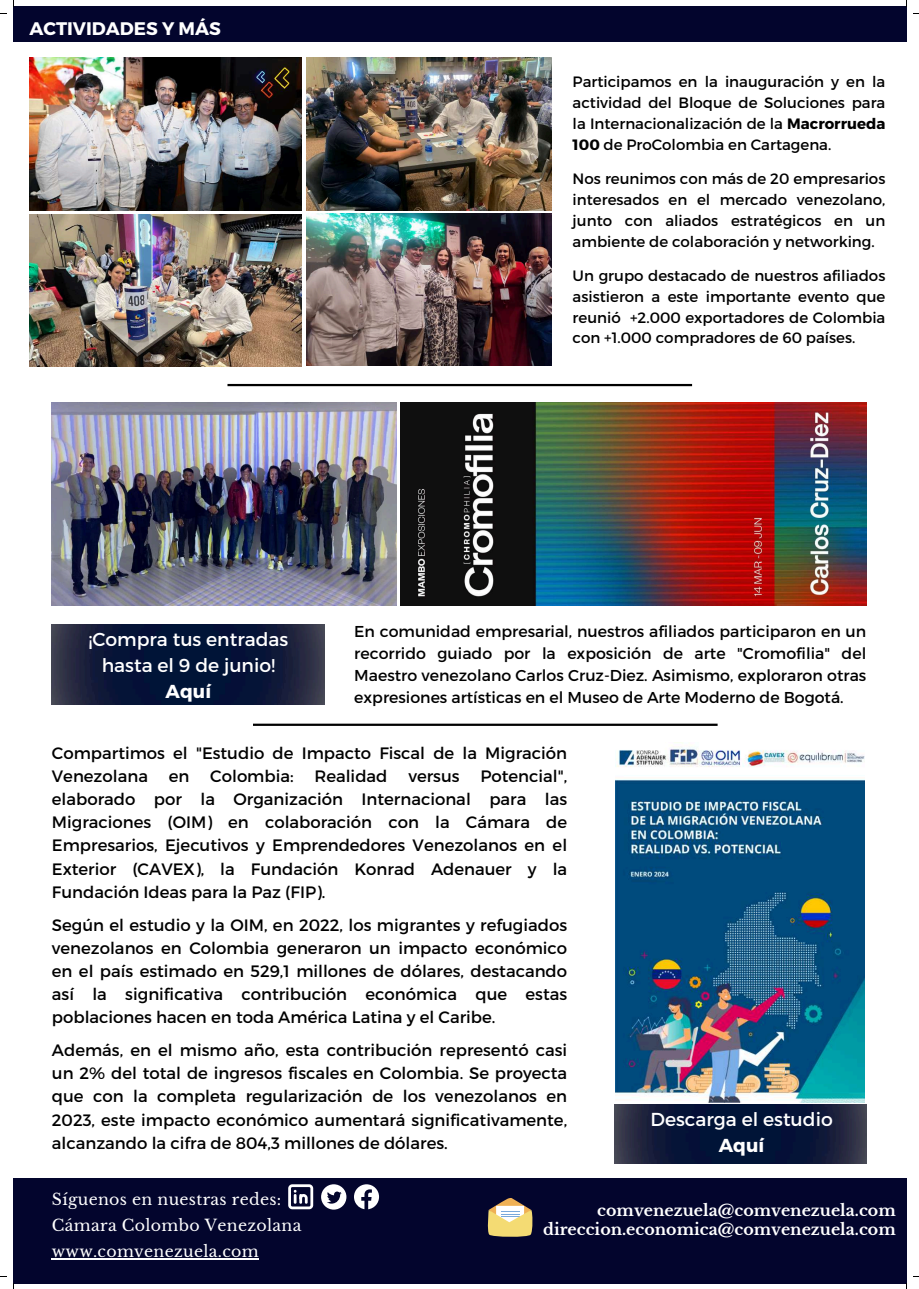
<style>
.page{position:relative;width:919px;height:1289px;background:#fff}
.page>*{position:absolute;margin:0;border:0;box-sizing:border-box;transform-origin:0 0}
.t1{font:18.75px/25.9px "Montserrat";color:#fff;text-align:center}
.t2{font:700 18.75px "Montserrat";color:#fff}
.t3{font:700 18.15px "Montserrat";color:#fff}
.t4{font:16.5px/23.1px "Montserrat";color:#000;text-align:justify}
.t5{font:15.75px/21.9px "Montserrat";color:#000;text-align:justify}
.t6{font:700 15.75px/19.1px "Libre Baskerville";color:#fff;text-align:right}
.t7{font:15.75px/25.9px "Libre Baskerville";letter-spacing:.02em;color:#fff}
.t8{font:15px/20.9px "Montserrat";color:#000;text-align:justify}
.s1{font-weight:700}
</style>
<div class="page">
<div style="left:13px;top:6px;width:893px;height:18px;background:#03052d"></div>
<div style="left:13px;top:11px;width:893px;height:31px;background:#03052d"></div>
<img style="left:29px;top:57px;width:272px;height:153px">
<img style="left:306px;top:213px;width:245px;height:153px">
<img style="left:306px;top:57px;width:245px;height:153px">
<div style="left:13px;top:1265px;width:893px;height:18px;background:#03052d"></div>
<div style="left:13px;top:1178px;width:893px;height:104px;background:#03052d"></div>
<hr style="left:52px;top:1258px;width:207px;height:1px;background:#fff">
<svg style="left:487px;top:1198px;width:46px;height:39px"></svg>
<svg style="left:288px;top:1184px;width:25px;height:25px"></svg>
<svg style="left:321px;top:1184px;width:25px;height:25px"></svg>
<svg style="left:354px;top:1184px;width:25px;height:25px"></svg>
<img style="left:29px;top:214px;width:272px;height:153px">
<img style="left:400px;top:403px;width:466px;height:202px">
<img style="left:52px;top:403px;width:344px;height:202px">
<img style="left:52px;top:624px;width:272px;height:80px">
<img style="left:615px;top:747px;width:249px;height:354px">
<img style="left:614px;top:1104px;width:252px;height:59px">
<hr style="left:253px;top:723px;width:464px;height:3px;background:#000">
<hr style="left:227px;top:384px;width:464px;height:2px;background:#000">
<p class="t3" style="left:29px;top:17px;width:193px">ACTIVIDADES Y MÁS</p>
<p class="t8" style="left:572px;top:71px;width:314px">Participamos en la inauguración y en la actividad del Bloque de Soluciones para la Internacionalización de la <span class="s1">Macrorrueda 100</span> de ProColombia en Cartagena.</p>
<p class="t8" style="left:572px;top:168px;width:314px">Nos reunimos con más de 20 empresarios interesados en el mercado venezolano, junto con aliados estratégicos en un ambiente de colaboración y networking.</p>
<p class="t8" style="left:572px;top:264px;width:314px">Un grupo destacado de nuestros afiliados asistieron a este importante evento que reunió +2.000 exportadores de Colombia con +1.000 compradores de 60 países.</p>
<p class="t1" style="left:88px;top:625px;width:201px">¡Compra tus entradas hasta el 9 de junio!</p>
<p class="t2" style="left:165px;top:678px;width:47px">Aquí</p>
<p class="t5" style="left:354px;top:620px;width:513px">En comunidad empresarial, nuestros afiliados participaron en un recorrido guiado por la exposición de arte "Cromofilia" del Maestro venezolano Carlos Cruz-Diez. Asimismo, exploraron otras expresiones artísticas en el Museo de Arte Moderno de Bogotá.</p>
<p class="t4" style="left:52px;top:741px;width:516px">Compartimos el "Estudio de Impacto Fiscal de la Migración<br>Venezolana</p>
<p class="t4" style="left:52px;top:764px;width:516px;text-indent:428px">Potencial", elaborado por la Organización Internacional para las Migraciones (OIM) en colaboración con la Cámara de Empresarios, Ejecutivos y Emprendedores Venezolanos en el Exterior (CAVEX), la Fundación Konrad Adenauer y la Fundación Ideas para la Paz (FIP).</p>
<p class="t4" style="left:52px;top:912px;width:516px">Según el estudio y la OIM, en 2022, los migrantes y refugiados venezolanos en Colombia generaron un impacto económico en el país estimado en 529,1 millones de dólares, destacando así la significativa contribución económica que estas poblaciones hacen en toda América Latina y el Caribe.</p>
<p class="t4" style="left:52px;top:1038px;width:516px">Además, en el mismo año, esta contribución representó casi un 2% del total de ingresos fiscales en Colombia. Se proyecta que con la completa regularización de los venezolanos en 2023, este impacto económico aumentará significativamente, alcanzando la cifra de 804,3 millones de dólares.</p>
<p class="t4" style="left:169px;top:764px;width:22px">en</p>
<p class="t4" style="left:210px;top:764px;width:85px">Colombia:</p>
<p class="t4" style="left:314px;top:764px;width:75px">Realidad</p>
<p class="t4" style="left:408px;top:764px;width:53px">versus</p>
<p class="t1" style="left:650px;top:1105px;width:184px">Descarga el estudio</p>
<p class="t2" style="left:718px;top:1132px;width:47px">Aquí</p>
<p class="t7" style="left:52px;top:1186px;width:251px">Síguenos en nuestras redes:<br>Cámara Colombo Venezolana www.comvenezuela.com</p>
<p class="t6" style="left:543px;top:1200px;width:354px">comvenezuela@comvenezuela.com direccion.economica@comvenezuela.com</p>
<p class="t6" style="left:580px;top:1202px;width:283px">analistaecon@comvenezuela.com</p>
</div>
